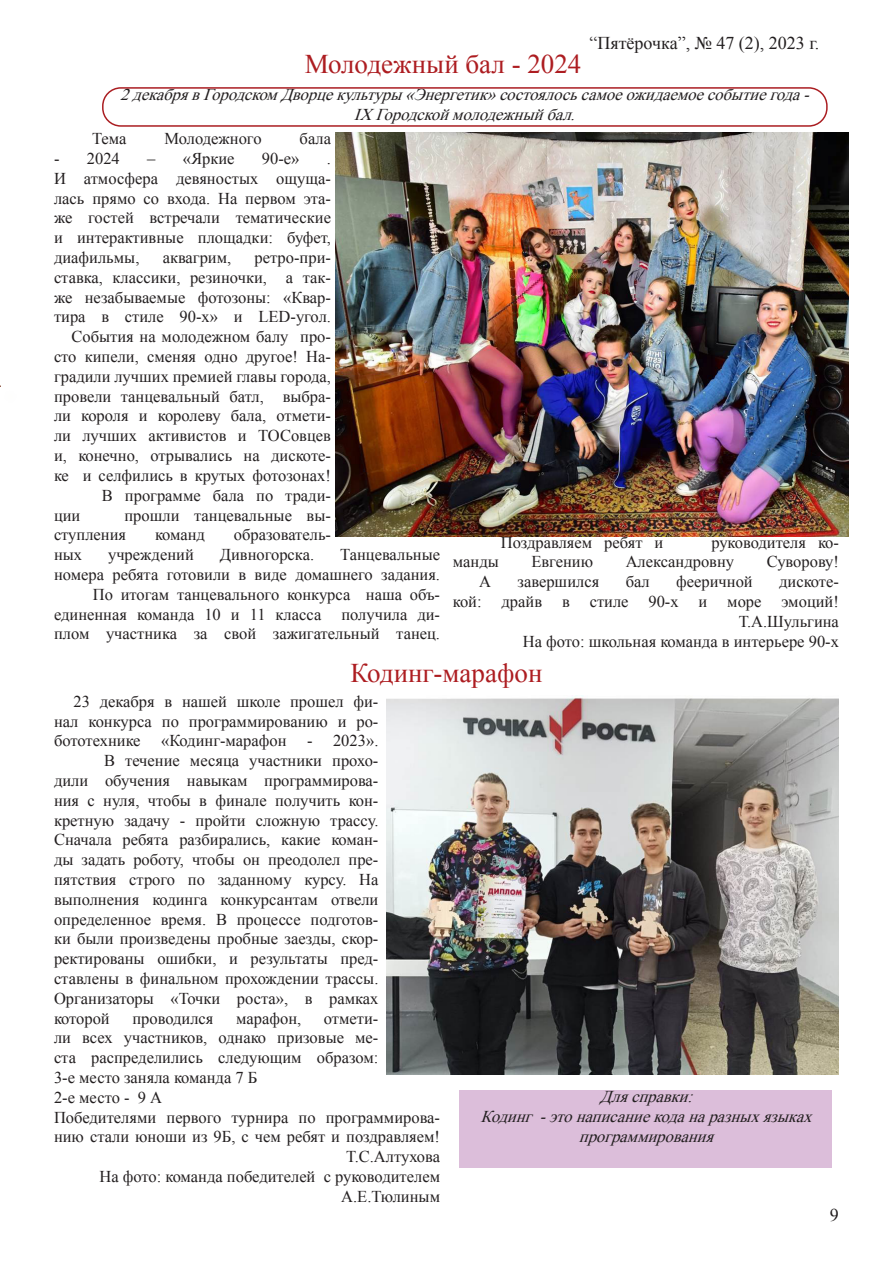
<style>
.page{position:relative;width:893px;height:1263px;background:#fff}
.page>*{position:absolute;margin:0;border:0;box-sizing:border-box;transform-origin:0 0}
.t1{font:27px "Times New Roman";color:#ad1d21}
.t2{font:18px "Times New Roman";color:#231f20}
.t3{font:16.5px/19.8px "Times New Roman";color:#231f20;text-align:justify}
.t4{font:italic 16.5px "Times New Roman";color:#231f20}
</style>
<div class="page">
<div style="left:102px;top:87px;width:726px;height:40px;border:2px solid #aa1d21;border-radius:18px"></div>
<img style="left:335px;top:133px;width:513px;height:403px">
<img style="left:386px;top:695px;width:453px;height:380px">
<div style="left:459px;top:1091px;width:373px;height:77px;background:#dcbeda"></div>
<p class="t1" style="left:305px;top:46px;width:278px">Молодежный бал - 2024</p>
<p class="t2" style="left:589px;top:30px;width:231px">“Пятёрочка”, № 47 (2), 2023 г.</p>
<p class="t4" style="left:120px;top:83px;width:697px">2декабрявГородскомДворцекультуры«Энергетик»состоялосьсамоеожидаемоесобытиегода-</p>
<p class="t4" style="left:354px;top:103px;width:229px">IXГородскоймолодежныйбал.</p>
<p class="t3" style="left:92px;top:129px;width:36px">Тема</p>
<p class="t3" style="left:164px;top:129px;width:99px">Молодежного</p>
<p class="t3" style="left:300px;top:129px;width:33px">бала</p>
<p class="t3" style="left:54px;top:148px;width:67px">- 2024</p>
<p class="t3" style="left:147px;top:148px;width:89px">– «Яркие</p>
<p class="t3" style="left:262px;top:148px;width:39px">90-е»</p>
<p class="t3" style="left:327px;top:148px;width:6px">.</p>
<p class="t3" style="left:54px;top:168px;width:279px">И атмосфера девяностых ощуща&shy;лась прямо со входа. На первом эта&shy;же гостей встречали тематические и интерактивные площадки: буфет, диафильмы,</p>
<p class="t3" style="left:54px;top:247px;width:278px;text-indent:201px">ретро-при&shy;ставка, классики, резиночки, а так&shy;же незабываемые фотозоны: «Квар&shy;тира в стиле 90-х» и LED-угол.</p>
<p class="t3" style="left:54px;top:327px;width:279px;text-indent:17px">События на молодежном балу про&shy;сто кипели, сменяя одно другое! На&shy;градили лучших премией главы города, провели танцевальный батл, выбра&shy;ли короля и королеву бала, отмети&shy;ли лучших активистов и ТОСовцев и, конечно, отрывались на дискоте&shy;ке и селфились в крутых фотозонах!</p>
<p class="t3" style="left:102px;top:485px;width:231px">В программе бала по тради-</p>
<p class="t3" style="left:54px;top:505px;width:28px">ции</p>
<p class="t3" style="left:163px;top:247px;width:70px">аквагрим,</p>
<p class="t3" style="left:54px;top:505px;width:278px;text-indent:70px">прошли танцевальные вы&shy;ступления</p>
<p class="t3" style="left:155px;top:525px;width:51px">команд</p>
<p class="t3" style="left:234px;top:525px;width:99px">образователь-</p>
<p class="t3" style="left:54px;top:544px;width:30px">ных</p>
<p class="t3" style="left:108px;top:544px;width:87px">учреждений</p>
<p class="t3" style="left:220px;top:544px;width:96px">Дивногорска.</p>
<p class="t3" style="left:54px;top:544px;width:388px;text-align:right">Танцевальные<br>номера ребята готовили в виде домашнего задания.</p>
<p class="t3" style="left:54px;top:584px;width:388px;text-indent:39px">По итогам танцевального конкурса наша объ&shy;единенная команда 10 и 11 класса получила ди&shy;плом участника за свой зажигательный танец.</p>
<p class="t3" style="left:501px;top:532px;width:164px">Поздравляем ребят и</p>
<p class="t3" style="left:711px;top:532px;width:129px">руководителя ко-</p>
<p class="t3" style="left:453px;top:552px;width:47px">манды</p>
<p class="t3" style="left:531px;top:552px;width:63px">Евгению</p>
<p class="t3" style="left:626px;top:552px;width:110px">Александровну</p>
<p class="t3" style="left:767px;top:552px;width:74px">Суворову!</p>
<p class="t3" style="left:479px;top:571px;width:13px">А</p>
<p class="t3" style="left:517px;top:571px;width:83px">завершился</p>
<p class="t3" style="left:626px;top:571px;width:26px">бал</p>
<p class="t3" style="left:676px;top:571px;width:78px">фееричной</p>
<p class="t3" style="left:453px;top:571px;width:388px;text-align:right">дискоте-<br>кой: драйв в стиле 90-х и море эмоций!</p>
<p class="t3" style="left:739px;top:611px;width:102px">Т.А.Шульгина</p>
<p class="t3" style="left:523px;top:631px;width:318px">На фото: школьная команда в интерьере 90-х</p>
<p class="t1" style="left:351px;top:655px;width:193px">Кодинг-марафон</p>
<p class="t3" style="left:54px;top:691px;width:326px;text-indent:19px">23 декабря в нашей школе прошел фи&shy;нал конкурса по программированию и ро&shy;бототехнике «Кодинг-марафон - 2023».</p>
<p class="t3" style="left:54px;top:750px;width:326px;text-indent:50px">В течение месяца участники прохо&shy;дили обучения навыкам программирова&shy;ния с нуля, чтобы в финале получить кон&shy;кретную задачу - пройти сложную трассу.</p>
<p class="t3" style="left:54px;top:830px;width:326px">Сначала ребята разбирались, какие коман&shy;ды задать роботу, чтобы он преодолел пре&shy;пятствия строго по заданному курсу. На выполнения кодинга конкурсантам отвели определенное время. В процессе подготов&shy;ки были произведены пробные заезды, скор&shy;ректированы ошибки, и результаты пред&shy;ставлены в финальном прохождении трассы.</p>
<p class="t3" style="left:54px;top:988px;width:326px">Организаторы «Точки роста», в рамках которой</p>
<p class="t3" style="left:132px;top:1008px;width:83px">проводился</p>
<p class="t3" style="left:236px;top:1008px;width:67px">марафон,</p>
<p class="t3" style="left:54px;top:1008px;width:326px;text-indent:270px">отмети&shy;ли всех участников, однако призовые ме&shy;ста распределились следующим образом:</p>
<p class="t3" style="left:54px;top:1067px;width:205px">3-е место заняла команда 7 Б</p>
<p class="t3" style="left:54px;top:1087px;width:110px">2-е место - 9 А</p>
<p class="t3" style="left:54px;top:1107px;width:388px">Победителями первого турнира по программирова&shy;нию стали юноши из 9Б, с чем ребят и поздравляем!</p>
<p class="t3" style="left:346px;top:1146px;width:95px">Т.С.Алтухова</p>
<p class="t3" style="left:99px;top:1166px;width:342px;text-align:right">На фото: команда победителей с руководителем<br>А.Е.Тюлиным</p>
<p class="t4" style="left:600px;top:1085px;width:101px">Длясправки:</p>
<p class="t4" style="left:481px;top:1105px;width:339px">Кодинг -этонаписаниекоданаразныхязыках</p>
<p class="t4" style="left:579px;top:1125px;width:143px">программирования</p>
<p class="t2" style="left:830px;top:1203px;width:10px">9</p>
</div>
